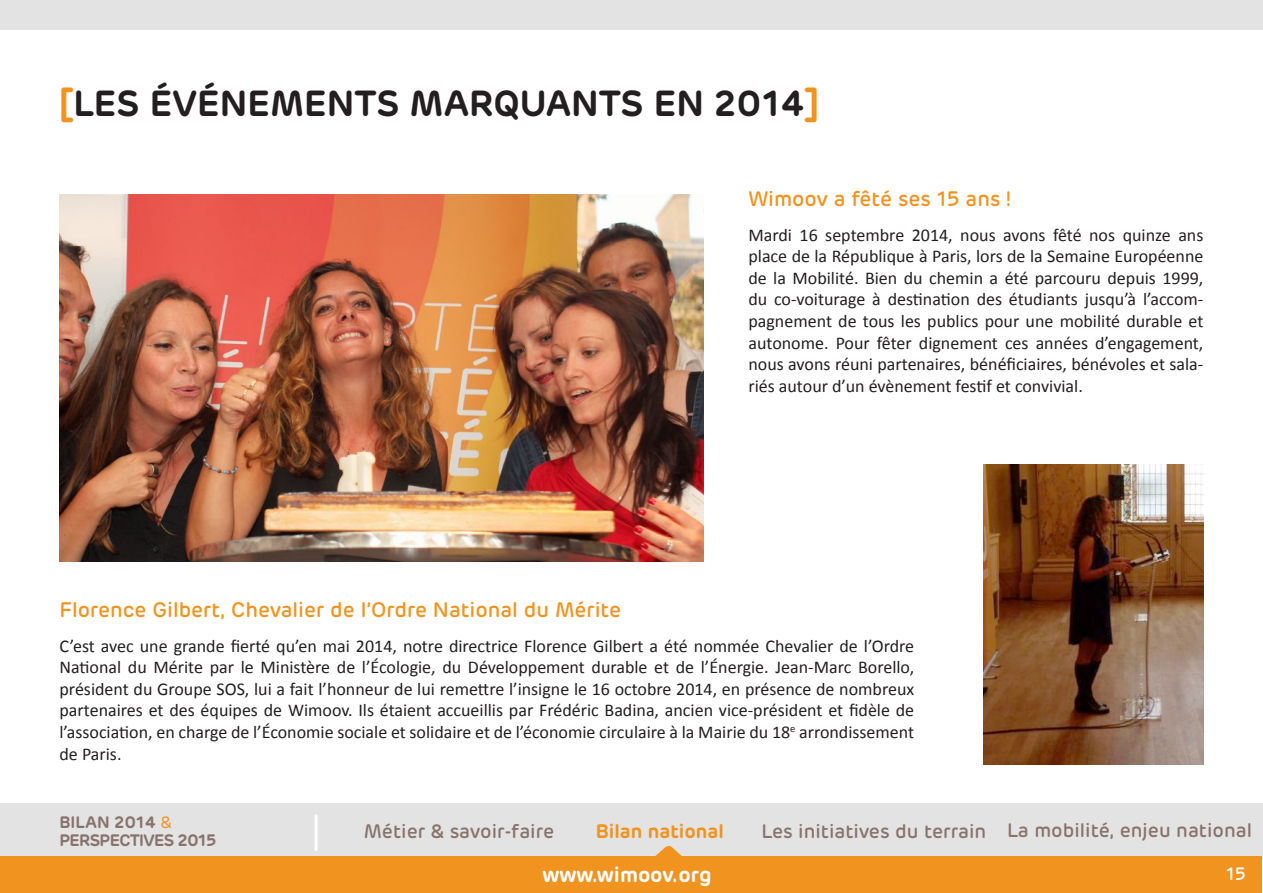
<style>
.page{position:relative;width:1263px;height:893px;background:#fff}
.page>*{position:absolute;margin:0;border:0;box-sizing:border-box;transform-origin:0 0}
.Titre{font:600 36px "Rubrik";color:#231f20}
.Sous-titre{font:500 21px "Rubrik";color:#f1931f}
.t1{font:600 21px "Rubrik";color:#fff}
.t2{font:500 19.5px "Rubrik";color:#88736b}
.t3{font:600 19.5px "Rubrik";color:#f1931f}
.t4{font:18px/21.6px "Calibri";color:#231f20;text-align:justify}
.t5{font:500 18px "Rubrik";color:#fff}
.t6{font:600 16.5px/18px "Rubrik";letter-spacing:-.04em;color:#88736b}
.s1{color:#f1931f}
.s2{font-weight:400;color:#f1931f}
</style>
<div class="page">
<img style="left:983px;top:465px;width:220px;height:299px">
<img style="left:60px;top:194px;width:644px;height:367px">
<div style="left:1px;top:804px;width:1262px;height:55px;background:#e3e3e3"></div>
<hr style="left:315px;top:816px;width:3px;height:34px;background:#fff">
<svg style="left:641px;top:845px;width:55px;height:12px"></svg>
<div style="left:1px;top:857px;width:1261px;height:36px;background:#f1931f"></div>
<div style="left:1px;top:0;width:1262px;height:30px;background:#e3e3e3"></div>
<p class="Titre" style="left:60px;top:81px;width:761px"><span class="s1">[</span>LES ÉVÉNEMENTS MARQUANTS EN 2014<span class="s1">]</span></p>
<p class="Sous-titre" style="left:748px;top:186px;width:264px">Wimoov a fêté ses 15 ans !</p>
<p class="t4" style="left:748px;top:224px;width:456px">Mardi 16 septembre 2014, nous avons fêté nos quinze ans place de la République à Paris, lors de la Semaine Européenne de la Mobilité. Bien du chemin a été parcouru depuis 1999, du co-voiturage à destination des étudiants jusqu’à l’accom&shy;pagnement de tous les publics pour une mobilité durable et autonome. Pour fêter dignement ces années d’engagement, nous avons réuni partenaires, bénéficiaires, bénévoles et sala&shy;riés autour d’un évènement festif et convivial.</p>
<p class="Sous-titre" style="left:60px;top:597px;width:563px">Florence Gilbert, Chevalier de l’Ordre National du Mérite</p>
<p class="t4" style="left:60px;top:635px;width:856px">C’est avec une grande fierté qu’en mai 2014, notre directrice Florence Gilbert a été nommée Chevalier de l’Ordre National du Mérite par le Ministère de l’Écologie, du Développement durable et de l’Énergie. Jean-Marc Borello, président du Groupe SOS, lui a fait l’honneur de lui remettre l’insigne le 16 octobre 2014, en présence de nombreux partenaires et des équipes de Wimoov. Ils étaient accueillis par Frédéric Badina, ancien vice-président et fidèle de l’association, en charge de l’Économie sociale et solidaire et de l’économie circulaire à la Mairie du 18<sup>e</sup> arrondissement de Paris.</p>
<p class="t6" style="left:60px;top:813px;width:158px">BILAN 2014 <span class="s2">&amp;<br></span>PERSPECTIVES 2015</p>
<p class="t2" style="left:364px;top:819px;width:192px">Métier &amp; savoir-faire</p>
<p class="t3" style="left:596px;top:819px;width:130px">Bilan national</p>
<p class="t2" style="left:761px;top:818px;width:492px">Les initiatives du terrain La mobilité, enjeu national</p>
<p class="t1" style="left:543px;top:862px;width:171px">www.wimoov.org</p>
<p class="t5" style="left:1226px;top:863px;width:21px">15</p>
</div>
